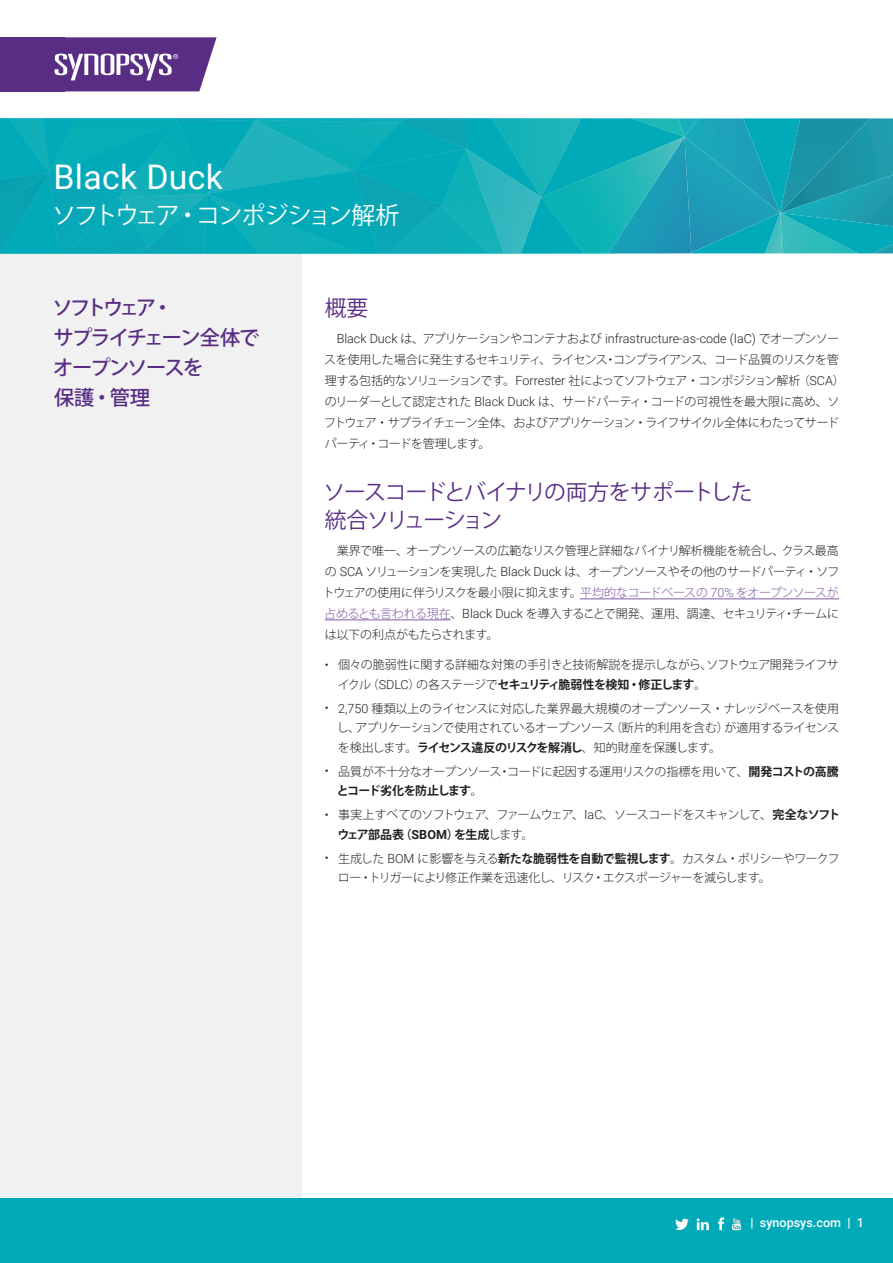
<style>
.page{position:relative;width:893px;height:1263px;background:#fff}
.page>*{position:absolute;margin:0;border:0;box-sizing:border-box;transform-origin:0 0}
.t1{font:33.9px "Roboto";letter-spacing:.01em;color:#fff}
.t2{font:24px "Koz Go Pro";letter-spacing:-.09em;color:#fff}
.t3{font:21.75px/28.5px "Koz Go Pro";letter-spacing:-.06em;color:#592d84}
.t4{font:500 20.25px/30px "Koz Go Pro";letter-spacing:-.09em;color:#592d84}
.t5{font:300 12.6px "Roboto";color:#231f20}
.t6{font:500 12.6px "Roboto";color:#fff}
.t7{font:300 12px/21px "Koz Go Pro";letter-spacing:-.04em;color:#231f20}
.t8{font:300 12px/19.5px "Koz Go Pro";letter-spacing:-.02em;color:#231f20}
.t9{font:300 12px/19.5px "Koz Go Pro";letter-spacing:-.06em;color:#231f20}
.s1{font-family:"Koz Go Pro";font-size:12px}
.s2{font-family:"Roboto";font-size:12.6px}
.s3{color:#7f58a4}
.s4{font-family:"Roboto";font-size:12.6px;color:#7f58a4}
.s5{font-family:"Roboto"}
.s6{font-weight:700}
.s7{font-family:"Roboto";font-weight:700;font-size:12.6px}
</style>
<div class="page">
<div style="left:0;top:226px;width:302px;height:991px;background:#f0f1f0"></div>
<div style="left:0;top:1198px;width:893px;height:65px;background:#00aab8"></div>
<svg style="left:675px;top:1218px;width:14px;height:12px"></svg>
<svg style="left:718px;top:1217px;width:6px;height:13px"></svg>
<svg style="left:732px;top:1218px;width:9px;height:12px"></svg>
<svg style="left:697px;top:1218px;width:12px;height:12px"></svg>
<svg style="left:0;top:118px;width:893px;height:136px;background:#1ba2b3"></svg>
<svg style="left:0;top:118px;width:678px;height:135px;background:#0cacb8"></svg>
<div style="left:0;top:37px;width:65px;height:54px;background:#592d84"></div>
<svg style="left:54px;top:37px;width:163px;height:54px"></svg>
<hr style="left:580px;top:599px;width:259px;height:1px;background:#7f58a4">
<hr style="left:325px;top:620px;width:126px;height:1px;background:#7f58a4">
<h1 class="t1" style="left:53px;top:153px;width:171px">Black Duck</h1>
<h2 class="t2" style="left:52px;top:199px;width:349px">ソフトウェア・コンポジション解析</h2>
<h3 class="t4" style="left:53px;top:293px;width:208px">ソフトウェア・<br>サプライチェーン全体でオープンソースを<br>保護・管理</h3>
<h3 class="t3" style="left:325px;top:294px;width:45px">概要</h3>
<p class="t5" style="left:337px;top:330px;width:504px">Black Duck <span class="s1">は、アプリケーションやコンテナおよび</span> infrastructure-as-code (IaC) <span class="s1">でオープンソー</span></p>
<p class="t7" style="left:324px;top:349px;width:522px">スを使用した場合に発生するセキュリティ、ライセンス・コンプライアンス、コード品質のリスクを管理する包括的なソリューションです。<span class="s2">Forrester</span> 社によってソフトウェア・コンポジション解析（<span class="s2">SCA</span>）のリーダーとして認定された <span class="s2">Black Duck</span> は、サードパーティ・コードの可視性を最大限に高め、ソフトウェア・サプライチェーン全体、およびアプリケーション・ライフサイクル全体にわたってサードパーティ・コードを管理します。</p>
<h3 class="t3" style="left:324px;top:478px;width:430px">ソースコードとバイナリの両方をサポートした統合ソリューション</h3>
<p class="t7" style="left:323px;top:540px;width:518px;text-align:justify;text-indent:14px">業界で唯一、オープンソースの広範なリスク管理と詳細なバイナリ解析機能を統合し、クラス最高の <span class="s2">SCA</span> ソリューションを実現した <span class="s2">Black Duck</span> は、オープンソースやその他のサードパーティ・ソフトウェアの使用に伴うリスクを最小限に抑えます。<span class="s3">平均的なコードベースの</span> <span class="s4">70%</span> <span class="s3">をオープンソースが占めるとも言われる現在</span>、<span class="s2">Black Duck</span> を導入することで開発、運用、調達、セキュリティ・チームには以下の利点がもたらされます。</p>
<p class="t8" style="left:338px;top:655px;width:503px;text-indent:-13px"><span class="s5">•</span> 個々の脆弱性に関する詳細な対策の手引きと技術解説を提示しながら、ソフトウェア開発ライフサイクル（<span class="s2">SDLC</span>）の各ステージで<span class="s6">セキュリティ脆弱性を検知・修正します</span>。</p>
<p class="t7" style="left:337px;top:699px;width:504px;line-height:19.5px;text-align:justify;text-indent:-12px"><span class="s5">•</span> <span class="s2">2,750</span> 種類以上のライセンスに対応した業界最大規模のオープンソース・ナレッジベースを使用し、アプリケーションで使用されているオープンソース（断片的利用を含む）が適用するライセンスを検出します。<span class="s6">ライセンス違反のリスクを解消し</span>、知的財産を保護します。</p>
<p class="t8" style="left:337px;top:762px;width:503px;text-indent:-12px"><span class="s5">•</span> 品質が不十分なオープンソース・コードに起因する運用リスクの指標を用いて、<span class="s6">開発コストの高騰とコード劣化を防止します</span>。</p>
<p class="t9" style="left:337px;top:805px;width:504px;text-indent:-13px"><span class="s5">•</span> 事実上すべてのソフトウェア、ファームウェア、<span class="s2">IaC</span>、ソースコードをスキャンして、<span class="s6">完全なソフトウェア部品表（</span><span class="s7">SBOM</span><span class="s6">）を生成</span>します。</p>
<p class="t7" style="left:338px;top:849px;width:503px;line-height:19.5px;text-indent:-13px"><span class="s5">•</span> 生成した <span class="s2">BOM</span> に影響を与える<span class="s6">新たな脆弱性を自動で監視します</span>。カスタム・ポリシーやワークフロー・トリガーにより修正作業を迅速化し、リスク・エクスポージャーを減らします。</p>
<p class="t6" style="left:750px;top:1214px;width:115px">| synopsys.com | 1</p>
</div>
